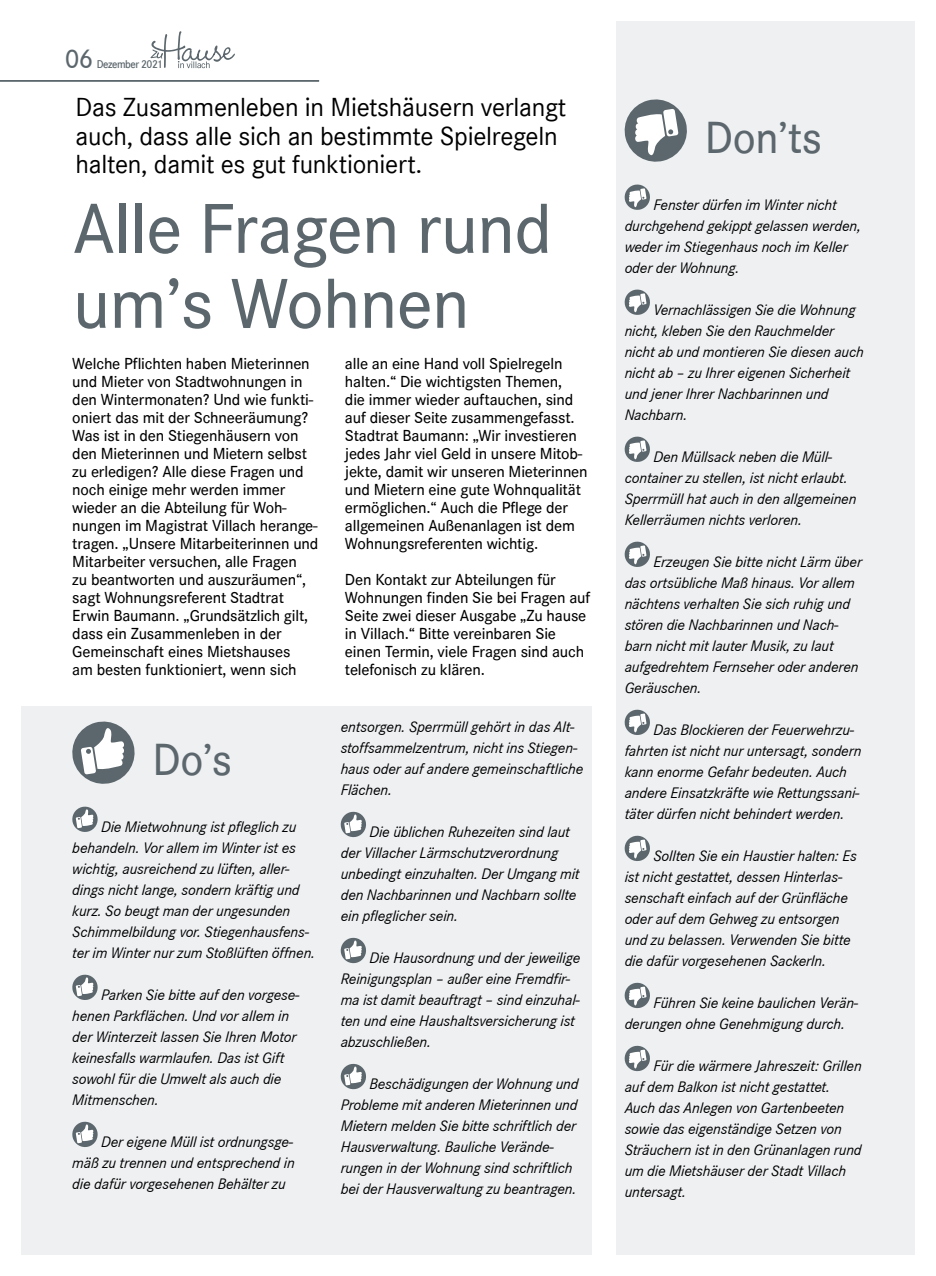
<style>
.page{position:relative;width:936px;height:1276px;background:#fff}
.page>*{position:absolute;margin:0;border:0;box-sizing:border-box;transform-origin:0 0}
.t1{font:500 73.2px "Corporate S Pro";letter-spacing:-.01em;color:#5c676d}
.t2{font:500 46.5px "Corporate S";letter-spacing:-.01em;color:#5c676d}
.t3{font:500 27.45px "Corporate S";color:#5c676d}
.Absatz_Initial{font:27px/28.5px "Corporate S";letter-spacing:-.01em;color:#000}
.Absatz_Initial-2{font:500 16.5px/18px "Corporate S";letter-spacing:-.01em;color:#000}
.Absatz_Initial-3{font:italic 15.75px/21px "Corporate S";letter-spacing:-.01em;color:#000}
.t4{font:600 11.7px "Corporate S";letter-spacing:-.04em;color:#5c676d;scale:.92 1}
</style>
<div class="page">
<div style="left:616px;top:21px;width:298px;height:1233px;background:#eef0f2"></div>
<div style="left:21px;top:706px;width:571px;height:548px;background:#eef0f2"></div>
<svg style="left:72px;top:721px;width:63px;height:63px"></svg>
<svg style="left:72px;top:806px;width:26px;height:26px"></svg>
<svg style="left:72px;top:974px;width:26px;height:26px"></svg>
<svg style="left:72px;top:1121px;width:26px;height:26px"></svg>
<svg style="left:340px;top:811px;width:26px;height:27px"></svg>
<svg style="left:340px;top:937px;width:26px;height:27px"></svg>
<svg style="left:340px;top:1063px;width:26px;height:27px"></svg>
<svg style="left:624px;top:99px;width:63px;height:63px"></svg>
<svg style="left:624px;top:184px;width:26px;height:26px"></svg>
<svg style="left:624px;top:289px;width:26px;height:26px"></svg>
<svg style="left:624px;top:436px;width:26px;height:26px"></svg>
<svg style="left:624px;top:541px;width:26px;height:26px"></svg>
<svg style="left:624px;top:709px;width:26px;height:26px"></svg>
<svg style="left:624px;top:835px;width:26px;height:26px"></svg>
<svg style="left:624px;top:982px;width:26px;height:27px"></svg>
<svg style="left:624px;top:1045px;width:26px;height:27px"></svg>
<hr style="left:0;top:80px;width:319px;height:2px;background:#5c676d">
<svg style="left:150px;top:31px;width:85px;height:37px"></svg>
<p class="t3" style="left:65px;top:43px;width:30px">06</p>
<p class="t4" style="left:97px;top:57px;width:73px">Dezember 2021</p>
<p class="Absatz_Initial" style="left:76px;top:93px;width:492px">Das Zusammenleben in Mietshäusern verlangt auch, dass alle sich an bestimmte Spielregeln halten, damit es gut funktioniert.</p>
<p class="t1" style="left:73px;top:173px;width:480px">Alle Fragen rund</p>
<p class="t1" style="left:73px;top:248px;width:398px">um’s Wohnen</p>
<p class="Absatz_Initial-2" style="left:72px;top:354px;width:247px">Welche Pflichten haben Mieterinnen und Mieter von Stadtwohnungen in den Wintermonaten? Und wie funkti&shy;oniert das mit der Schneeräumung?<br>Was ist in den Stiegenhäusern von den Mieterinnen und Mietern selbst zu erledigen? Alle diese Fragen und noch einige mehr werden immer wieder an die Abteilung für Woh&shy;nungen im Magistrat Villach herange&shy;tragen. „Unsere Mitarbeiterinnen und Mitarbeiter versuchen, alle Fragen<br>zu beantworten und auszuräumen“, sagt Wohnungsreferent Stadtrat Erwin Baumann. „Grundsätzlich gilt, dass ein Zusammenleben in der Gemeinschaft eines Mietshauses<br>am besten funktioniert, wenn sich</p>
<p class="Absatz_Initial-2" style="left:345px;top:354px;width:244px">alle an eine Hand voll Spielregeln halten.“ Die wichtigsten Themen,<br>die immer wieder auftauchen, sind auf dieser Seite zusammengefasst.<br>Stadtrat Baumann: „Wir investieren jedes Jahr viel Geld in unsere Mitob&shy;jekte, damit wir unseren Mieterinnen und Mietern eine gute Wohnqualität ermöglichen.“ Auch die Pflege der allgemeinen Außenanlagen ist dem Wohnungsreferenten wichtig.</p>
<p class="Absatz_Initial-2" style="left:345px;top:570px;width:247px">Den Kontakt zur Abteilungen für Wohnungen finden Sie bei Fragen auf Seite zwei dieser Ausgabe „Zu hause in Villach.“ Bitte vereinbaren Sie einen Termin, viele Fragen sind auch telefonisch zu klären.</p>
<p class="t2" style="left:152px;top:733px;width:81px">Do’s</p>
<p class="Absatz_Initial-3" style="left:72px;top:816px;width:244px;text-indent:29px">Die Mietwohnung ist pfleglich zu behandeln. Vor allem im Winter ist es wichtig, ausreichend zu lüften, aller&shy;dings nicht lange, sondern kräftig und kurz. So beugt man der ungesunden Schimmelbildung vor. Stiegenhausfens&shy;ter im Winter nur zum Stoßlüften öffnen.</p>
<p class="Absatz_Initial-3" style="left:72px;top:984px;width:229px;text-indent:29px">Parken Sie bitte auf den vorgese&shy;henen Parkflächen. Und vor allem in der Winterzeit lassen Sie Ihren Motor keinesfalls warmlaufen. Das ist Gift sowohl für die Umwelt als auch die<br>Mitmenschen.</p>
<p class="Absatz_Initial-3" style="left:72px;top:1131px;width:224px;text-align:justify;text-indent:29px">Der eigene Müll ist ordnungsge&shy;mäß zu trennen und entsprechend in die dafür vorgesehenen Behälter zu</p>
<p class="Absatz_Initial-3" style="left:341px;top:716px;width:244px">entsorgen. Sperrmüll gehört in das Alt&shy;stoffsammelzentrum, nicht ins Stiegen&shy;haus oder auf andere gemeinschaftliche<br>Flächen.</p>
<p class="Absatz_Initial-3" style="left:341px;top:821px;width:240px;text-indent:29px">Die üblichen Ruhezeiten sind laut der Villacher Lärmschutzverordnung unbedingt einzuhalten. Der Umgang mit den Nachbarinnen und Nachbarn sollte ein pfleglicher sein.</p>
<p class="Absatz_Initial-3" style="left:341px;top:947px;width:241px;text-indent:29px">Die Hausordnung und der jeweilige Reinigungsplan – außer eine Fremdfir&shy;ma ist damit beauftragt – sind einzuhal&shy;ten und eine Haushaltsversicherung ist abzuschließen.</p>
<p class="Absatz_Initial-3" style="left:341px;top:1073px;width:239px;text-indent:29px">Beschädigungen der Wohnung und Probleme mit anderen Mieterinnen und Mietern melden Sie bitte schriftlich der Hausverwaltung. Bauliche Verände&shy;rungen in der Wohnung sind schriftlich bei der Hausverwaltung zu beantragen.</p>
<p class="t2" style="left:704px;top:111px;width:119px">Don’ts</p>
<p class="Absatz_Initial-3" style="left:624px;top:194px;width:238px;text-indent:29px">Fenster dürfen im Winter nicht durchgehend gekippt gelassen werden, weder im Stiegenhaus noch im Keller oder der Wohnung.</p>
<p class="Absatz_Initial-3" style="left:624px;top:299px;width:240px;text-indent:29px">Vernachlässigen Sie die Wohnung nicht, kleben Sie den Rauchmelder nicht ab und montieren Sie diesen auch nicht ab – zu Ihrer eigenen Sicherheit und jener Ihrer Nachbarinnen und<br>Nachbarn.</p>
<p class="Absatz_Initial-3" style="left:624px;top:446px;width:233px;text-indent:29px">Den Müllsack neben die Müll&shy;container zu stellen, ist nicht erlaubt.<br>Sperrmüll hat auch in den allgemeinen Kellerräumen nichts verloren.</p>
<p class="Absatz_Initial-3" style="left:624px;top:551px;width:239px;text-indent:29px">Erzeugen Sie bitte nicht Lärm über das ortsübliche Maß hinaus. Vor allem nächtens verhalten Sie sich ruhig und stören die Nachbarinnen und Nach&shy;barn nicht mit lauter Musik, zu laut aufgedrehtem Fernseher oder anderen<br>Geräuschen.</p>
<p class="Absatz_Initial-3" style="left:624px;top:719px;width:238px;text-indent:29px">Das Blockieren der Feuerwehrzu&shy;fahrten ist nicht nur untersagt, sondern kann enorme Gefahr bedeuten. Auch andere Einsatzkräfte wie Rettungssani&shy;täter dürfen nicht behindert werden.</p>
<p class="Absatz_Initial-3" style="left:624px;top:845px;width:234px;text-indent:29px">Sollten Sie ein Haustier halten: Es ist nicht gestattet, dessen Hinterlas&shy;senschaft einfach auf der Grünfläche oder auf dem Gehweg zu entsorgen und zu belassen. Verwenden Sie bitte die dafür vorgesehenen Sackerln.</p>
<p class="Absatz_Initial-3" style="left:624px;top:992px;width:235px;text-indent:29px">Führen Sie keine baulichen Verän&shy;derungen ohne Genehmigung durch.</p>
<p class="Absatz_Initial-3" style="left:624px;top:1055px;width:238px;text-indent:29px">Für die wärmere Jahreszeit: Grillen auf dem Balkon ist nicht gestattet.<br>Auch das Anlegen von Gartenbeeten sowie das eigenständige Setzen von<br>Sträuchern ist in den Grünanlagen rund um die Mietshäuser der Stadt Villach untersagt.</p>
</div>
